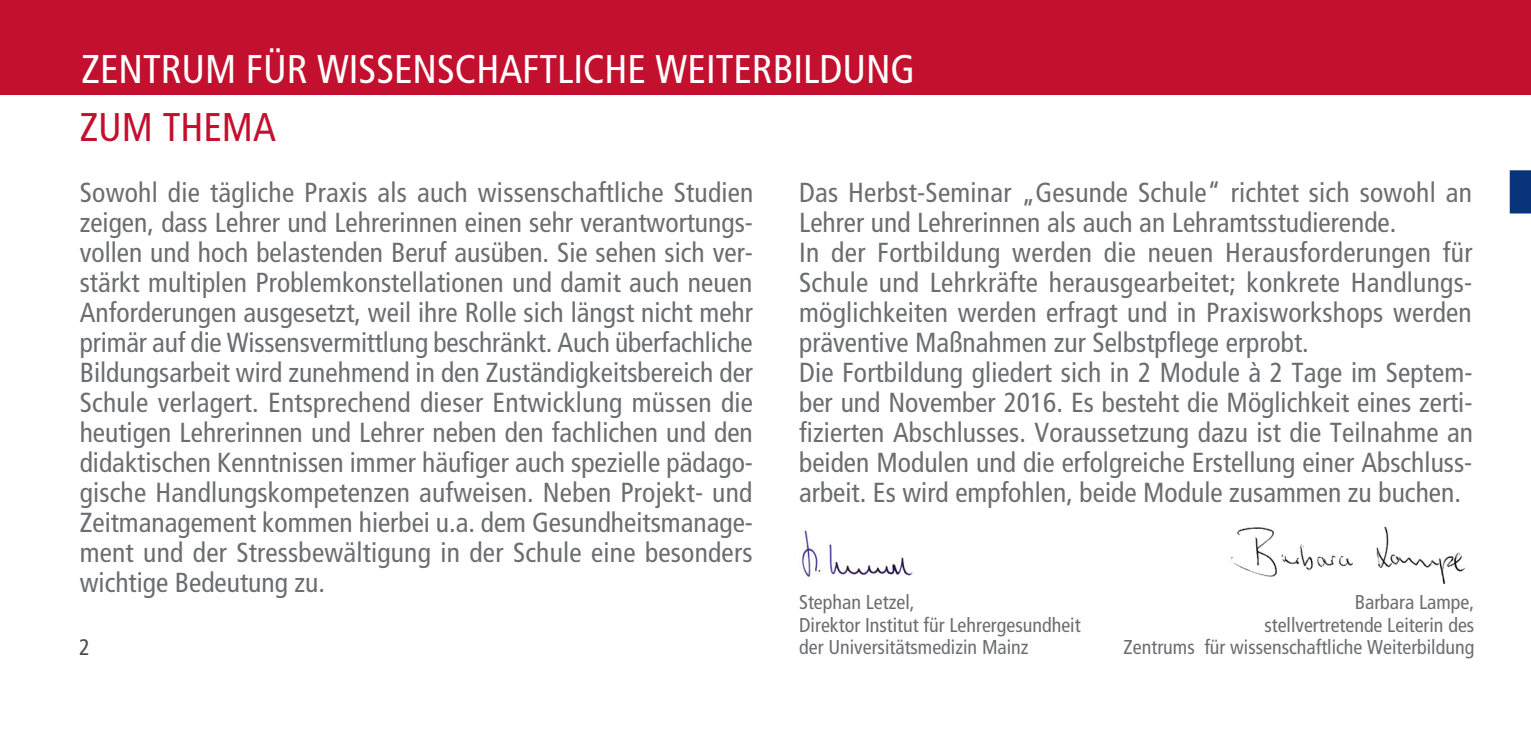
<style>
.page{position:relative;width:1531px;height:738px;background:#fff}
.page>*{position:absolute;margin:0;border:0;box-sizing:border-box;transform-origin:0 0}
.t1{font:condensed 40px "Frutiger LT";color:#fff}
.t2{font:condensed 40px "Frutiger LT";color:#c3102e}
.t3{font:condensed 27.5px/30px "Frutiger LT";letter-spacing:.005em;color:#6c6d70;text-align:justify}
.t4{font:condensed 22.5px "Frutiger LT";color:#494b4e}
.t5{font:condensed 20px/22.5px "Frutiger LT";color:#6c6d70;text-align:right}
</style>
<div class="page">
<div style="left:0;top:0;width:1509px;height:94px;background:#c3102e"></div>
<div style="left:1509px;top:0;width:22px;height:94px;background:#c3102e"></div>
<svg style="left:1509px;top:170px;width:22px;height:43px"></svg>
<img style="left:1231px;top:526px;width:235px;height:58px">
<img style="left:801px;top:530px;width:112px;height:47px">
<h1 class="t1" style="left:81px;top:46px;width:835px">Zentrum für wissenschaftliche weiterbildung</h1>
<h1 class="t2" style="left:80px;top:103px;width:198px">Zum thema</h1>
<p class="t3" style="left:80px;top:177px;width:675px">sowohl die tägliche praxis als auch wissenschaftliche studien zeigen, dass lehrer und lehrerinnen einen sehr verantwortungs&shy;vollen und hoch belastenden beruf ausüben. sie sehen sich ver&shy;stärkt multiplen problemkonstellationen und damit auch neuen anforderungen ausgesetzt, weil ihre rolle sich längst nicht mehr primär auf die wissensvermittlung beschränkt. auch überfachliche bildungsarbeit wird zunehmend in den Zuständigkeitsbereich der schule verlagert. entsprechend dieser entwicklung müssen die heutigen lehrerinnen und lehrer neben den fachlichen und den didaktischen Kenntnissen immer häufiger auch spezielle pädago&shy;gische handlungskompetenzen aufweisen. neben projekt- und Zeitmanagement kommen hierbei u.a. dem gesundheitsmanage&shy;ment und der stressbewältigung in der schule eine besonders wichtige bedeutung zu.</p>
<p class="t3" style="left:799px;top:177px;width:675px;text-align:left">das herbst-seminar „gesunde schule“ richtet sich sowohl an lehrer und lehrerinnen als auch an lehramtsstudierende.<br>in der fortbildung werden die neuen herausforderungen für schule und lehrkräfte herausgearbeitet; konkrete handlungs&shy;möglichkeiten werden erfragt und in praxisworkshops werden präventive maßnahmen zur selbstpflege erprobt.<br>die fortbildung gliedert sich in 2 module à 2 tage im septem&shy;ber und november 2016. es besteht die möglichkeit eines zerti&shy;fizierten abschlusses. Voraussetzung dazu ist die teilnahme an beiden modulen und die erfolgreiche erstellung einer abschluss&shy;arbeit. es wird empfohlen, beide module zusammen zu buchen.</p>
<p class="t5" style="left:1123px;top:590px;width:352px">barbara lampe,<br>stellvertretende leiterin des<br>Zentrums für wissenschaftliche weiterbildung</p>
<p class="t5" style="left:799px;top:590px;width:283px;text-align:left">stephan letzel,<br>direktor institut für lehrergesundheit der universitätsmedizin mainz</p>
<p class="t4" style="left:79px;top:634px;width:12px">2</p>
</div>
